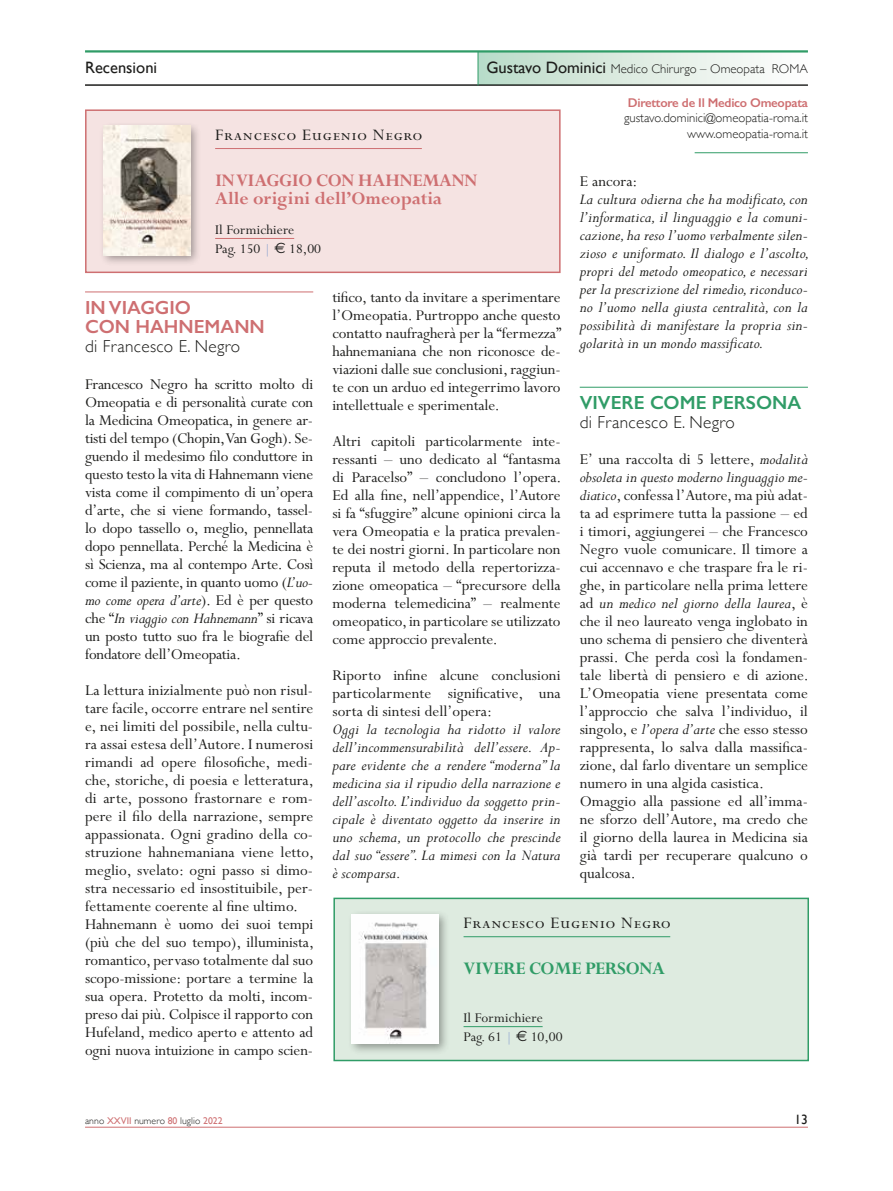
<style>
.page{position:relative;width:893px;height:1191px;background:#fff}
.page>*{position:absolute;margin:0;border:0;box-sizing:border-box;transform-origin:0 0}
.t1{font:700 19.5px/18.8px "Perpetua";color:#ce6f71}
.t2{font:700 19.5px "Perpetua";letter-spacing:-.02em;color:#309c67}
.t3{font:600 19.05px/19px "Gill Sans";color:#ce6f71}
.t4{font:600 19.05px "Gill Sans";color:#309c67}
.t5{font:18px "Perpetua SC";letter-spacing:.04em;color:#1d1d1b}
.t6{font:300 17.25px "Gill Sans";letter-spacing:.02em;color:#1d1d1b}
.t7{font:16.8px/18px "Perpetua";color:#1d1d1b;text-align:justify}
.t8{font:italic 16.8px/18px "Perpetua";letter-spacing:.005em;color:#1d1d1b;text-align:justify}
.t9{font:16.5px "Gill Sans";color:#1d1d1b}
.t10{font:15px/18.8px "Perpetua";letter-spacing:.01em;color:#1d1d1b}
.t11{font:13.5px "Gill Sans";color:#1d1d1b}
.t12{font:300 12.75px/15.3px "Gill Sans";color:#1d1d1b;text-align:right}
.t13{font:600 12.75px "Gill Sans";letter-spacing:-.02em;color:#ce6f71}
.t14{font:300 9.75px "Gill Sans";letter-spacing:.01em;color:#1d1d1b}
.s1{font-weight:400;font-size:16.5px}
.s2{color:#95a9d1}
.s3{font-family:"Euro Sans"}
.s4{font-style:italic}
.s5{font-weight:400;color:#ce6f71}
</style>
<div class="page">
<hr style="left:85px;top:1126px;width:723px;height:1px;background:#ce6f71">
<hr style="left:85px;top:291px;width:228px;height:1px;background:#ce6f71">
<hr style="left:580px;top:387px;width:228px;height:1px;background:#309c67">
<div style="left:85px;top:109px;width:476px;height:164px;background:#f5e3e2;border:2px solid #ce6f71"></div>
<div style="left:333px;top:897px;width:476px;height:164px;background:#deebe0;border:2px solid #309c67"></div>
<div style="left:99px;top:121px;width:103px;height:146px;background:#1d1d1b;opacity:.4"></div>
<img style="left:104px;top:126px;width:86px;height:129px">
<div style="left:347px;top:909px;width:103px;height:146px;background:#1d1d1b;opacity:.4"></div>
<img style="left:352px;top:914px;width:86px;height:129px">
<hr style="left:215px;top:148px;width:207px;height:1px;background:#ce6f71">
<hr style="left:215px;top:238px;width:79px;height:1px;background:#ce6f71">
<hr style="left:464px;top:936px;width:206px;height:1px;background:#309c67">
<hr style="left:464px;top:1026px;width:79px;height:1px;background:#309c67">
<div style="left:478px;top:51px;width:329px;height:34px;background:linear-gradient(to right,#bcdbc9,#fffefe)"></div>
<hr style="left:85px;top:85px;width:723px;height:1px;background:#1d1d1b">
<hr style="left:85px;top:50px;width:723px;height:3px;background:#309c67">
<hr style="left:478px;top:51px;width:1px;height:34px;background:#309c67">
<hr style="left:695px;top:152px;width:113px;height:1px;background:#309c67">
<p class="t9" style="left:85px;top:58px;width:74px">Recensioni</p>
<p class="t12" style="left:486px;top:61px;width:323px"><span class="s1">Gustavo Dominici</span> Medico Chirurgo – Omeopata ROMA</p>
<p class="t13" style="left:628px;top:95px;width:182px">Direttore de Il Medico Omeopata</p>
<p class="t12" style="left:624px;top:110px;width:185px">gustavo.dominici@omeopatia-roma.it www.omeopatia-roma.it</p>
<p class="t5" style="left:215px;top:125px;width:209px">Francesco Eugenio Negro</p>
<p class="t1" style="left:215px;top:171px;width:264px">IN VIAGGIO CON HAHNEMANN<br>Alle origini dell’Omeopatia</p>
<p class="t10" style="left:215px;top:221px;width:107px">Il Formichiere<br>Pag. 150 <span class="s2">|</span> <span class="s3">€</span> 18,00</p>
<p class="t7" style="left:580px;top:173px;width:59px">E ancora:</p>
<p class="t8" style="left:580px;top:191px;width:231px">La cultura odierna che ha modificato, con l’informatica, il linguaggio e la comuni&shy;cazione, ha reso l’uomo verbalmente silen&shy;zioso e uniformato. Il dialogo e l’ascolto, propri del metodo omeopatico, e necessari per la prescrizione del rimedio, riconduco&shy;no l’uomo nella giusta centralità, con la possibilità di manifestare la propria sin&shy;golarità in un mondo massificato.</p>
<p class="t7" style="left:332px;top:288px;width:230px">tifico, tanto da invitare a sperimentare l’Omeopatia. Purtroppo anche questo contatto naufragherà per la “fermezza” hahnemaniana che non riconosce de&shy;viazioni dalle sue conclusioni, raggiun&shy;te con un arduo ed integerrimo lavoro intellettuale e sperimentale.</p>
<p class="t7" style="left:332px;top:432px;width:230px">Altri capitoli particolarmente inte&shy;ressanti – uno dedicato al “fantasma di Paracelso” – concludono l’opera.<br>Ed alla fine, nell’appendice, l’Autore si fa “sfuggire” alcune opinioni circa la vera Omeopatia e la pratica prevalen&shy;te dei nostri giorni. In particolare non reputa il metodo della repertorizza&shy;zione omeopatica – “precursore della moderna telemedicina” – realmente omeopatico, in particolare se utilizzato come approccio prevalente.</p>
<p class="t7" style="left:332px;top:666px;width:230px">Riporto infine alcune conclusioni particolarmente significative, una sorta di sintesi dell’opera:</p>
<p class="t8" style="left:332px;top:720px;width:230px">Oggi la tecnologia ha ridotto il valore dell’incommensurabilità dell’essere. Ap&shy;pare evidente che a rendere “moderna” la medicina sia il ripudio della narrazione e dell’ascolto. L’individuo da soggetto prin&shy;cipale è diventato oggetto da inserire in uno schema, un protocollo che prescinde dal suo “essere”. La mimesi con la Natura è scomparsa.</p>
<p class="t3" style="left:85px;top:297px;width:181px">IN VIAGGIO<br>CON HAHNEMANN</p>
<p class="t6" style="left:85px;top:336px;width:157px">di Francesco E. Negro</p>
<p class="t7" style="left:85px;top:375px;width:230px">Francesco Negro ha scritto molto di Omeopatia e di personalità curate con la Medicina Omeopatica, in genere ar&shy;tisti del tempo (Chopin, Van Gogh). Se&shy;guendo il medesimo filo conduttore in questo testo la vita di Hahnemann viene vista come il compimento di un’opera d’arte, che si viene formando, tassel&shy;lo dopo tassello o, meglio, pennellata dopo pennellata. Perché la Medicina è sì Scienza, ma al contempo Arte. Così come il paziente, in quanto uomo (<span class="s4">L’uo&shy;mo come opera d’arte</span>). Ed è per questo che “<span class="s4">In viaggio con Hahnemann</span>” si ricava un posto tutto suo fra le biografie del fondatore dell’Omeopatia.</p>
<p class="t7" style="left:85px;top:681px;width:230px;text-align:left">La lettura inizialmente può non risul&shy;tare facile, occorre entrare nel sentire e, nei limiti del possibile, nella cultu&shy;ra assai estesa dell’Autore. I numerosi rimandi ad opere filosofiche, medi&shy;che, storiche, di poesia e letteratura, di arte, possono frastornare e rom&shy;pere il filo della narrazione, sempre appassionata. Ogni gradino della co&shy;struzione hahnemaniana viene letto, meglio, svelato: ogni passo si dimo&shy;stra necessario ed insostituibile, per&shy;fettamente coerente al fine ultimo.<br>Hahnemann è uomo dei suoi tempi (più che del suo tempo), illuminista, romantico, pervaso totalmente dal suo scopo-missione: portare a termine la sua opera. Protetto da molti, incom&shy;preso dai più. Colpisce il rapporto con Hufeland, medico aperto e attento ad ogni nuova intuizione in campo scien-</p>
<p class="t4" style="left:580px;top:391px;width:223px">VIVERE COME PERSONA</p>
<p class="t6" style="left:580px;top:412px;width:157px">di Francesco E. Negro</p>
<p class="t7" style="left:580px;top:451px;width:230px;text-align:left">E’ una raccolta di 5 lettere, <span class="s4">modalità obsoleta in questo moderno linguaggio me&shy;diatico</span>, confessa l’Autore, ma più adat&shy;ta ad esprimere tutta la passione – ed i timori, aggiungerei – che Francesco Negro vuole comunicare. Il timore a cui accennavo e che traspare fra le ri&shy;ghe, in particolare nella prima lettere ad <span class="s4">un medico nel giorno della laurea</span>, è che il neo laureato venga inglobato in uno schema di pensiero che diventerà prassi. Che perda così la fondamen&shy;tale libertà di pensiero e di azione.<br>L’Omeopatia viene presentata come l’approccio che salva l’individuo, il singolo, e <span class="s4">l’opera d’arte</span> che esso stesso rappresenta, lo salva dalla massifica&shy;zione, dal farlo diventare un semplice numero in una algida casistica.<br>Omaggio alla passione ed all’imma&shy;ne sforzo dell’Autore, ma credo che il giorno della laurea in Medicina sia già tardi per recuperare qualcuno o qualcosa.</p>
<p class="t5" style="left:464px;top:913px;width:209px">Francesco Eugenio Negro</p>
<p class="t2" style="left:464px;top:958px;width:203px">VIVERE COME PERSONA</p>
<p class="t10" style="left:464px;top:1008px;width:101px">Il Formichiere<br>Pag. 61 <span class="s2">|</span> <span class="s3">€</span> 10,00</p>
<p class="t14" style="left:85px;top:1115px;width:139px">anno <span class="s5">XXVII</span> numero <span class="s5">80</span> luglio <span class="s5">2022</span></p>
<p class="t11" style="left:794px;top:1111px;width:15px">13</p>
</div>
